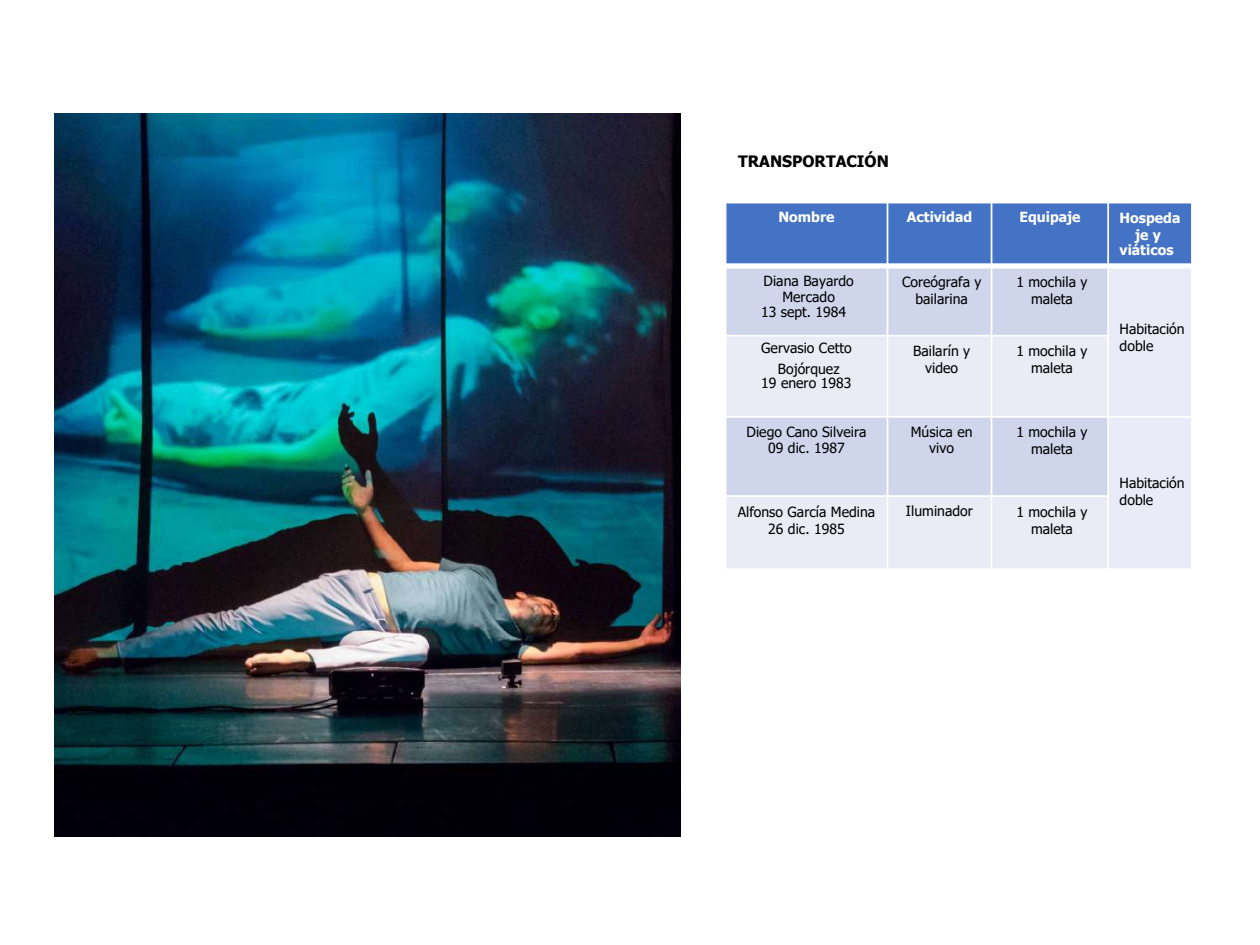
<style>
.page{position:relative;width:1260px;height:945px;background:#fff}
.page>*{position:absolute;margin:0;border:0;box-sizing:border-box;transform-origin:0 0}
.t1{font:700 15.75px "Tahoma";color:#000}
.t2{font:14px/17.2px "Tahoma";letter-spacing:.005em;color:#000;text-align:center}
.t3{font:700 14px/17.2px "Tahoma";color:#fff;text-align:center}
</style>
<div class="page">
<img style="left:54px;top:113px;width:626px;height:723px">
<div style="left:726px;top:203px;width:162px;height:63px;background:#4472c4"></div>
<div style="left:888px;top:203px;width:104px;height:63px;background:#4472c4"></div>
<div style="left:992px;top:203px;width:116px;height:63px;background:#4472c4"></div>
<div style="left:1108px;top:203px;width:84px;height:63px;background:#4472c4"></div>
<div style="left:726px;top:266px;width:162px;height:70px;background:#cfd5ea"></div>
<div style="left:888px;top:266px;width:104px;height:70px;background:#cfd5ea"></div>
<div style="left:992px;top:266px;width:116px;height:70px;background:#cfd5ea"></div>
<div style="left:1108px;top:266px;width:84px;height:151px;background:#e9ebf6"></div>
<div style="left:726px;top:336px;width:162px;height:81px;background:#e9ebf5"></div>
<div style="left:888px;top:336px;width:104px;height:81px;background:#e9ebf5"></div>
<div style="left:992px;top:336px;width:116px;height:81px;background:#e9ebf5"></div>
<div style="left:726px;top:417px;width:162px;height:79px;background:#cfd5ea"></div>
<div style="left:888px;top:417px;width:104px;height:79px;background:#cfd5ea"></div>
<div style="left:992px;top:417px;width:116px;height:79px;background:#cfd5ea"></div>
<div style="left:1108px;top:417px;width:84px;height:152px;background:#e9ebf6"></div>
<div style="left:726px;top:496px;width:162px;height:73px;background:#e9ebf5"></div>
<div style="left:888px;top:496px;width:104px;height:73px;background:#e9ebf5"></div>
<div style="left:992px;top:496px;width:116px;height:73px;background:#e9ebf5"></div>
<hr style="left:887px;top:202px;width:1px;height:368px;background:#fff">
<hr style="left:991px;top:202px;width:1px;height:368px;background:#fff">
<hr style="left:1107px;top:202px;width:2px;height:368px;background:#fff">
<div style="left:725px;top:263px;width:468px;height:6px;background:#fff"></div>
<hr style="left:725px;top:335px;width:384px;height:2px;background:#fff">
<hr style="left:725px;top:416px;width:468px;height:2px;background:#fff">
<hr style="left:725px;top:495px;width:384px;height:2px;background:#fff">
<hr style="left:1191px;top:202px;width:2px;height:368px;background:#fff">
<hr style="left:725px;top:568px;width:468px;height:2px;background:#fff">
<p class="t1" style="left:738px;top:151px;width:152px">TRANSPORTACIÓN</p>
<p class="t3" style="left:779px;top:208px;width:57px">Nombre</p>
<p class="t3" style="left:907px;top:208px;width:67px">Actividad</p>
<p class="t3" style="left:1019px;top:208px;width:63px">Equipaje</p>
<p class="t3" style="left:1120px;top:209px;width:62px">Hospeda je y</p>
<p class="t3" style="left:1120px;top:240px;width:55px">viáticos</p>
<p class="t2" style="left:761px;top:272px;width:94px;line-height:15.8px">Diana Bayardo<br>Mercado<br>13 sept. 1984</p>
<p class="t2" style="left:761px;top:337px;width:92px;line-height:21px">Gervasio Cetto<br>Bojórquez</p>
<p class="t2" style="left:761px;top:374px;width:92px">19 enero 1983</p>
<p class="t2" style="left:747px;top:423px;width:121px;line-height:15.8px">Diego Cano Silveira<br>09 dic. 1987</p>
<p class="t2" style="left:902px;top:273px;width:81px">Coreógrafa y bailarina</p>
<p class="t2" style="left:1016px;top:273px;width:73px">1 mochila y maleta</p>
<p class="t2" style="left:913px;top:342px;width:59px">Bailarín y video</p>
<p class="t2" style="left:1016px;top:342px;width:73px">1 mochila y maleta</p>
<p class="t2" style="left:1120px;top:320px;width:67px;text-align:left">Habitación doble</p>
<p class="t2" style="left:911px;top:423px;width:63px;line-height:15.8px">Música en vivo</p>
<p class="t2" style="left:1016px;top:423px;width:73px">1 mochila y maleta</p>
<p class="t2" style="left:738px;top:503px;width:139px">Alfonso García Medina<br>26 dic. 1985</p>
<p class="t2" style="left:906px;top:502px;width:69px">Iluminador</p>
<p class="t2" style="left:1016px;top:503px;width:73px">1 mochila y maleta</p>
<p class="t2" style="left:1120px;top:473px;width:67px;text-align:left">Habitación doble</p>
</div>
